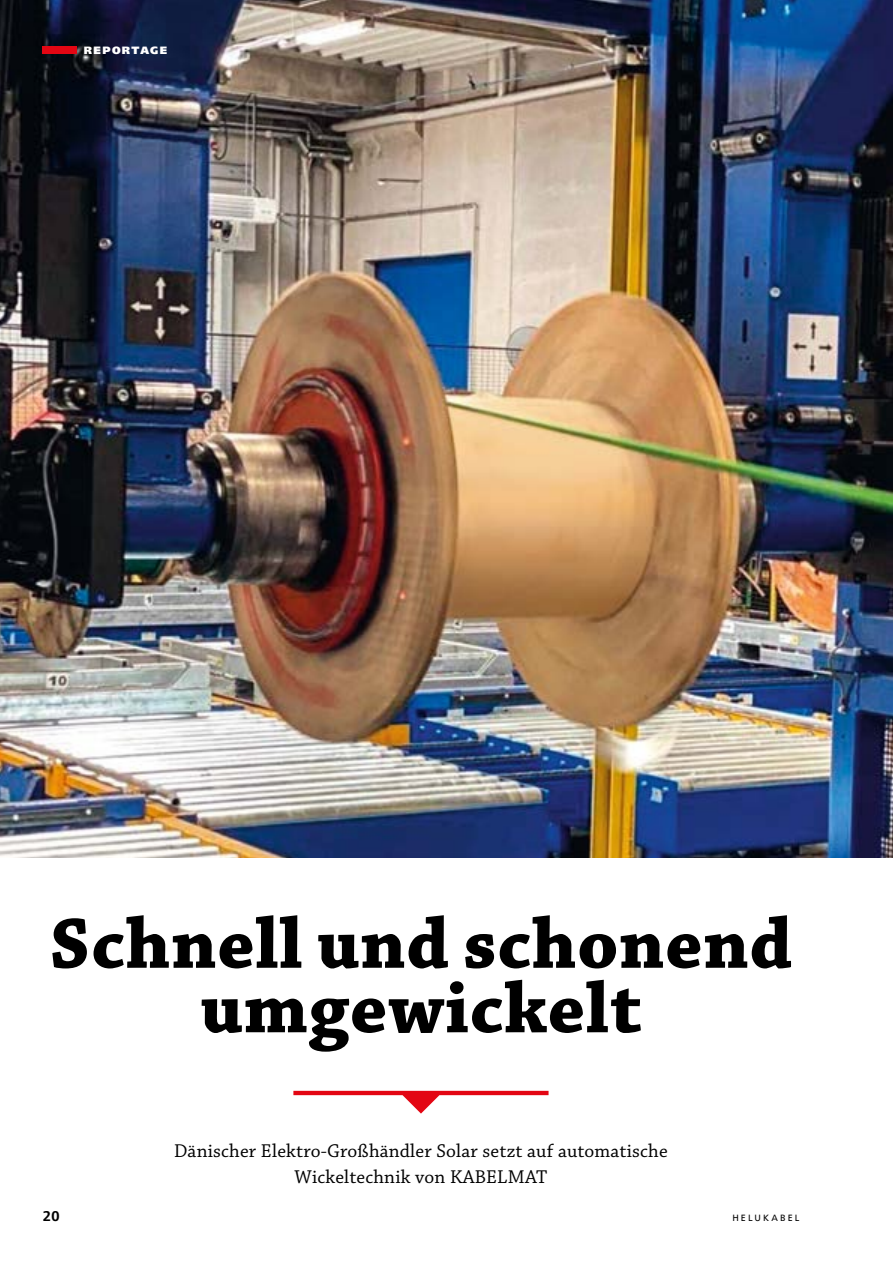
<style>
.page{position:relative;width:893px;height:1263px;background:#fff}
.page>*{position:absolute;margin:0;border:0;box-sizing:border-box;transform-origin:0 0}
.t1{font:700 75px/64.5px "Chaparral Pro";letter-spacing:.01em;color:#000;text-align:center}
.t2{font:19.5px/25.5px "Chaparral Pro";letter-spacing:.01em;color:#000;text-align:center}
.t3{font:600 14.25px "Free Set";color:#000}
.t4{font:800 10.5px "Free Set";letter-spacing:.13em;color:#fff}
.t5{font:9px "Free Set";letter-spacing:.235em;color:#000}
</style>
<div class="page">
<img style="left:0;top:0;width:893px;height:858px">
<svg style="left:293px;top:1091px;width:256px;height:22px"></svg>
<div style="left:43px;top:47px;width:34px;height:7px;background:#e30613"></div>
<p class="t4" style="left:84px;top:44px;width:85px">REPORTAGE</p>
<h1 class="t1" style="left:50px;top:914px;width:744px">Schnell und schonend umgewickelt</h1>
<p class="t2" style="left:174px;top:1139px;width:495px">Dänischer Elektro-Großhändler Solar setzt auf automatische<br>Wickeltechnik von KABELMAT</p>
<p class="t3" style="left:43px;top:1207px;width:19px">20</p>
<p class="t5" style="left:732px;top:1212px;width:69px">HELUKABEL</p>
</div>
